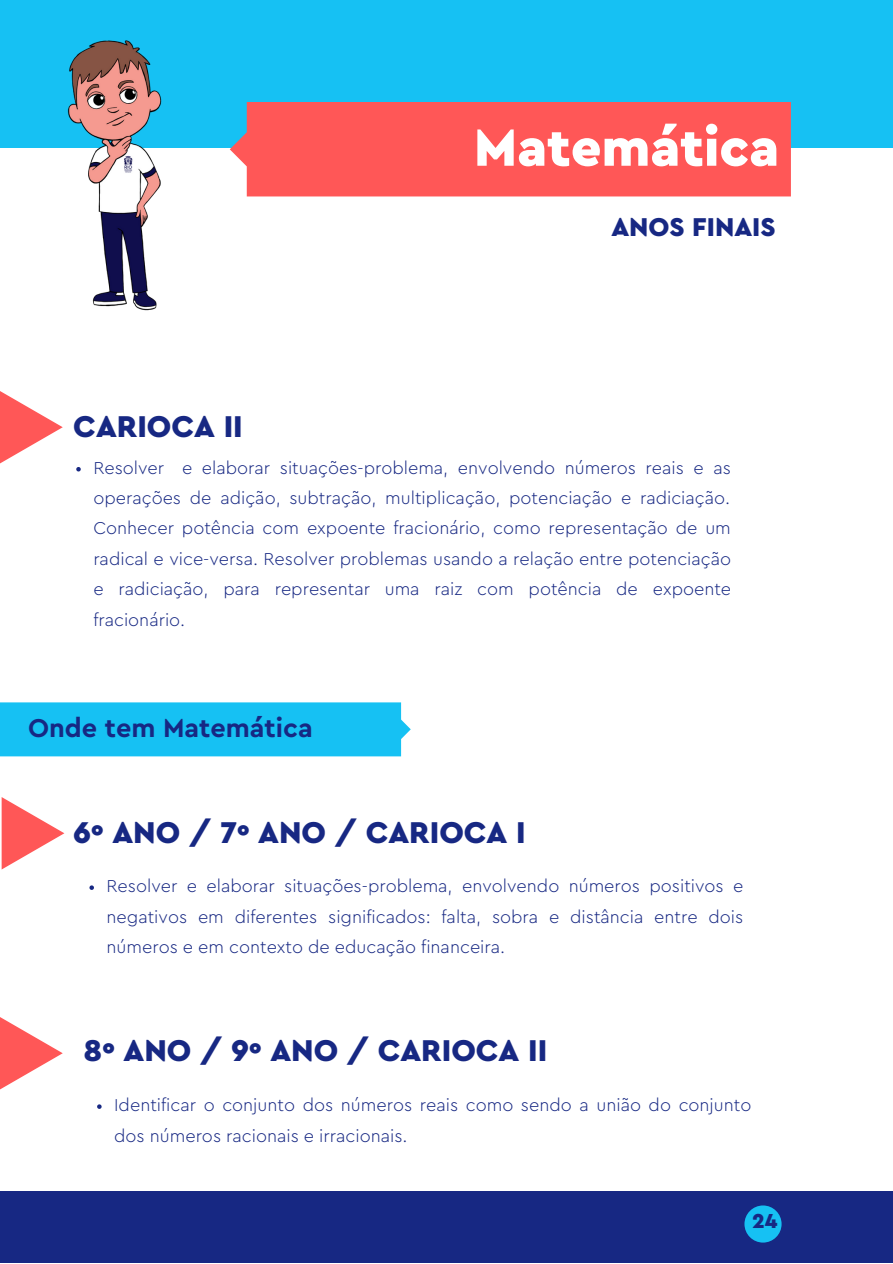
<style>
.page{position:relative;width:893px;height:1264px;background:#fff}
.page>*{position:absolute;margin:0;border:0;box-sizing:border-box;transform-origin:0 0}
.t1{font:900 54px "Cera Pro";color:#fff}
.t2{font:900 31.5px "Cera Pro";color:#172883}
.t3{font:700 27px "Cera Pro";color:#172883}
.t4{font:900 27px "Cera Pro";color:#172883}
.t5{font:900 21.15px "Cera Pro";color:#172883}
.t6{font:300 18px/30.3px "Cera Pro";color:#172883;text-align:justify}
</style>
<div class="page">
<div style="left:0;top:0;width:892px;height:147px;background:#16c1f3"></div>
<div style="left:0;top:1190px;width:892px;height:72px;background:#172883"></div>
<div style="left:230px;top:102px;width:560px;height:94px;background:#ff5757"></div>
<div style="left:744px;top:1205px;width:37px;height:37px;background:#16c1f3;border-radius:50%"></div>
<img style="left:31px;top:40px;width:168px;height:271px">
<svg style="left:0;top:391px;width:63px;height:72px"></svg>
<svg style="left:76px;top:467px;width:5px;height:4px"></svg>
<svg style="left:2px;top:797px;width:62px;height:72px"></svg>
<svg style="left:0;top:1017px;width:63px;height:72px"></svg>
<div style="left:0;top:702px;width:411px;height:54px;background:#16c1f3"></div>
<svg style="left:89px;top:885px;width:5px;height:4px"></svg>
<svg style="left:97px;top:1104px;width:5px;height:4px"></svg>
<h1 class="t1" style="left:474px;top:122px;width:307px">Matemática</h1>
<h3 class="t4" style="left:611px;top:214px;width:165px">ANOS FINAIS</h3>
<h2 class="t2" style="left:73px;top:411px;width:171px">CARIOCA II</h2>
<p class="t6" style="left:93px;top:453px;width:639px">Resolver e elaborar situações-problema, envolvendo números reais e as operações de adição, subtração, multiplicação, potenciação e radiciação.<br>Conhecer potência com expoente fracionário, como representação de um radical e vice-versa. Resolver problemas usando a relação entre potenciação e radiciação, para representar uma raiz com potência de expoente fracionário.</p>
<h3 class="t3" style="left:28px;top:715px;width:286px">Onde tem Matemática</h3>
<h2 class="t2" style="left:73px;top:817px;width:454px">6º ANO / 7º ANO / CARIOCA I</h2>
<p class="t6" style="left:106px;top:871px;width:638px">Resolver e elaborar situações-problema, envolvendo números positivos e negativos em diferentes significados: falta, sobra e distância entre dois números e em contexto de educação financeira.</p>
<h2 class="t2" style="left:84px;top:1035px;width:465px">8º ANO / 9º ANO / CARIOCA II</h2>
<p class="t6" style="left:114px;top:1090px;width:638px">Identificar o conjunto dos números reais como sendo a união do conjunto dos números racionais e irracionais.</p>
<p class="t5" style="left:752px;top:1210px;width:27px">24</p>
</div>
